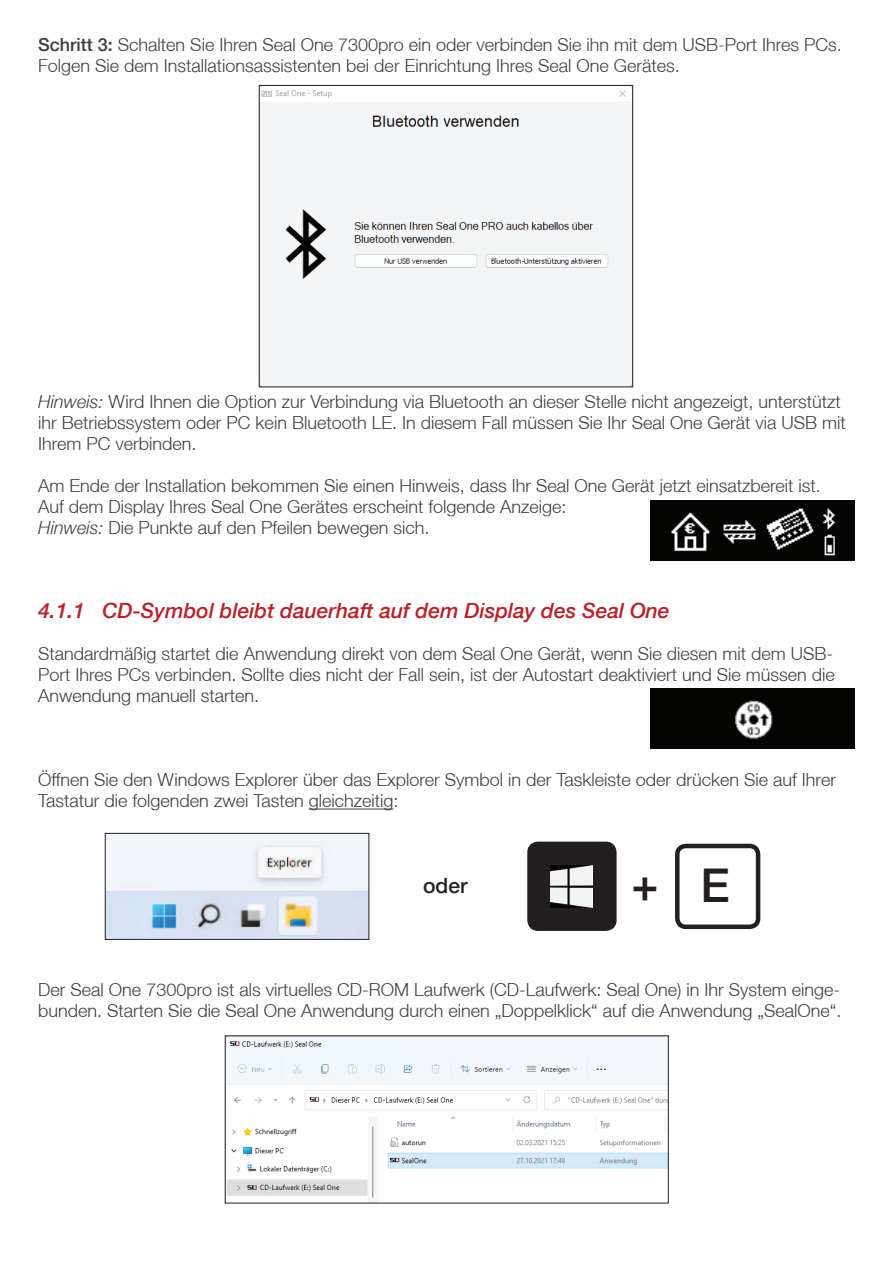
<style>
.page{position:relative;width:893px;height:1263px;background:#fff}
.page>*{position:absolute;margin:0;border:0;box-sizing:border-box;transform-origin:0 0}
.t1{font:500 45px "Helvetica Neue LT";color:#231f20}
.t2{font:italic 500 21px "Helvetica Neue LT";color:#bc2026}
.t3{font:500 21px "Helvetica Neue LT";color:#231f20}
.t4{font:300 18px/21px "Helvetica Neue LT";color:#3e3e3f}
.s1{font-weight:500}
.s2{font-style:italic}
.s3{font-size:46.5px}
</style>
<div class="page">
<hr style="left:309px;top:808px;width:84px;height:1px;background:#3e3e3f">
<img style="left:651px;top:688px;width:204px;height:60px">
<img style="left:227px;top:1037px;width:440px;height:164px">
<img style="left:261px;top:90px;width:370px;height:295px">
<div style="left:259px;top:85px;width:374px;height:302px;border:1px solid #231f20"></div>
<img style="left:651px;top:500px;width:204px;height:61px">
<img style="left:107px;top:835px;width:260px;height:103px">
<div style="left:105px;top:833px;width:264px;height:107px;border:1px solid #231f20"></div>
<div style="left:675px;top:844px;width:85px;height:85px;border:4px solid #231f20;border-radius:9px"></div>
<div style="left:529px;top:844px;width:85px;height:85px;background:#231f20;border-radius:9px"></div>
<div style="left:527px;top:842px;width:90px;height:89px;border:4px solid #231f20;border-radius:9px"></div>
<img style="left:550px;top:865px;width:43px;height:43px">
<p class="t4" style="left:38px;top:34px;width:805px"><span class="s1">Schritt 3:</span> Schalten Sie Ihren Seal One 7300pro ein oder verbinden Sie ihn mit dem USB-Port Ihres PCs.<br>Folgen Sie dem Installationsassistenten bei der Einrichtung Ihres Seal One Gerätes.</p>
<p class="t4" style="left:38px;top:391px;width:809px"><span class="s2">Hinweis:</span> Wird Ihnen die Option zur Verbindung via Bluetooth an dieser Stelle nicht angezeigt, unterstützt ihr Betriebssystem oder PC kein Bluetooth LE. In diesem Fall müssen Sie Ihr Seal One Gerät via USB mit<br>Ihrem PC verbinden.</p>
<p class="t4" style="left:38px;top:475px;width:784px">Am Ende der Installation bekommen Sie einen Hinweis, dass Ihr Seal One Gerät jetzt einsatzbereit ist.<br>Auf dem Display Ihres Seal One Gerätes erscheint folgende Anzeige:<br><span class="s2">Hinweis:</span> Die Punkte auf den Pfeilen bewegen sich.</p>
<p class="t2" style="left:38px;top:598px;width:633px">4.1.1 CD-Symbol bleibt dauerhaft auf dem Display des Seal One</p>
<p class="t4" style="left:38px;top:643px;width:798px;text-align:justify">Standardmäßig startet die Anwendung direkt von dem Seal One Gerät, wenn Sie diesen mit dem USB-Port Ihres PCs verbinden. Sollte dies nicht der Fall sein, ist der Autostart deaktiviert und Sie müssen die Anwendung manuell starten.</p>
<p class="t4" style="left:38px;top:769px;width:799px">Öffnen Sie den Windows Explorer über das Explorer Symbol in der Taskleiste oder drücken Sie auf Ihrer<br>Tastatur die folgenden zwei Tasten gleichzeitig:</p>
<p class="t3" style="left:423px;top:873px;width:46px">oder</p>
<h1 class="t1" style="left:631px;top:857px;width:100px">+ <span class="s3">E</span></h1>
<p class="t4" style="left:38px;top:979px;width:805px">Der Seal One 7300pro ist als virtuelles CD-ROM Laufwerk (CD-Laufwerk: Seal One) in Ihr System einge&shy;bunden. Starten Sie die Seal One Anwendung durch einen „Doppelklick“ auf die Anwendung „SealOne“.</p>
</div>
